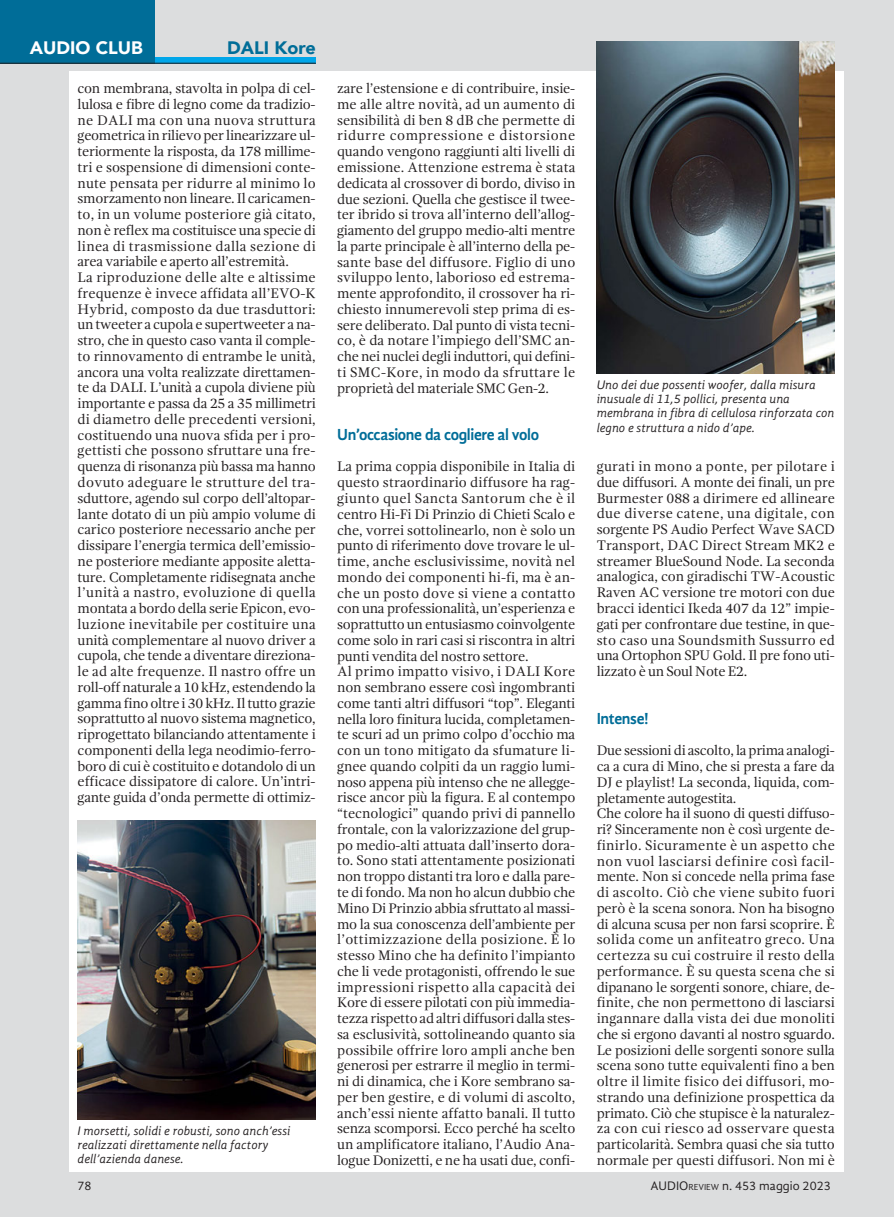
<style>
.page{position:relative;width:894px;height:1217px;background:#fff}
.page>*{position:absolute;margin:0;border:0;box-sizing:border-box;transform-origin:0 0}
.t1{font:900 18px "Avenir";color:#fff}
.t2{font:900 18px "Avenir";color:#006d98}
.t3{font:700 16.5px "Gandhi Sans";letter-spacing:-.02em;color:#006d98;scale:.95 1}
.t4{font:14.25px/15.8px "Gandhi Serif";letter-spacing:-.015em;color:#231f20}
.t5{font:italic 12.75px/14.2px "Gandhi Sans";color:#231f20}
.t6{font:12.75px "Gandhi Sans";color:#231f20}
.s1{font-size:9px}
</style>
<div class="page">
<div style="left:0;top:0;width:893px;height:1216px;background:#dcddde"></div>
<div style="left:69px;top:72px;width:774px;height:1099px;background:#fff"></div>
<div style="left:0;top:57px;width:316px;height:6px;background:#00a6e9"></div>
<div style="left:0;top:0;width:155px;height:63px;background:#006d98"></div>
<hr style="left:0;top:63px;width:316px;height:1px;background:#231f20">
<img style="left:596px;top:41px;width:238px;height:332px">
<img style="left:78px;top:820px;width:238px;height:299px">
<p class="t1" style="left:30px;top:36px;width:114px">AUDIO CLUB</p>
<p class="t2" style="left:227px;top:36px;width:90px">DALI Kore</p>
<p class="t4" style="left:78px;top:82px;width:240px">con membrana, stavolta in polpa di cel&shy;lulosa e fibre di legno come da tradizio&shy;ne DALI ma con una nuova struttura geometrica in rilievo per linearizzare ul&shy;teriormente la risposta, da 178 millime&shy;tri e sospensione di dimensioni conte&shy;nute pensata per ridurre al minimo lo smorzamento non lineare. Il caricamen&shy;to, in un volume posteriore già citato, non è reflex ma costituisce una specie di linea di trasmissione dalla sezione di area variabile e aperto all’estremità.<br>La riproduzione delle alte e altissime frequenze è invece affidata all’EVO-K Hybrid, composto da due trasduttori: un tweeter a cupola e supertweeter a na&shy;stro, che in questo caso vanta il comple&shy;to rinnovamento di entrambe le unità, ancora una volta realizzate direttamen&shy;te da DALI. L’unità a cupola diviene più importante e passa da 25 a 35 millimetri di diametro delle precedenti versioni, costituendo una nuova sfida per i pro&shy;gettisti che possono sfruttare una fre&shy;quenza di risonanza più bassa ma hanno dovuto adeguare le strutture del tra&shy;sduttore, agendo sul corpo dell’altopar&shy;lante dotato di un più ampio volume di carico posteriore necessario anche per dissipare l’energia termica dell’emissio&shy;ne posteriore mediante apposite aletta&shy;ture. Completamente ridisegnata anche l’unità a nastro, evoluzione di quella montata a bordo della serie Epicon, evo&shy;luzione inevitabile per costituire una unità complementare al nuovo driver a cupola, che tende a diventare direziona&shy;le ad alte frequenze. Il nastro offre un roll-off naturale a 10 kHz, estendendo la gamma fino oltre i 30 kHz. Il tutto grazie soprattutto al nuovo sistema magnetico, riprogettato bilanciando attentamente i componenti della lega neodimio-ferro&shy;boro di cui è costituito e dotandolo di un efficace dissipatore di calore. Un’intri&shy;gante guida d’onda permette di ottimiz-</p>
<p class="t5" style="left:78px;top:1124px;width:214px">I morsetti, solidi e robusti, sono anch’essi realizzati direttamente nella factory dell’azienda danese.</p>
<p class="t4" style="left:337px;top:82px;width:240px;text-align:justify">zare l’estensione e di contribuire, insie&shy;me alle altre novità, ad un aumento di sensibilità di ben 8 dB che permette di ridurre compressione e distorsione quando vengono raggiunti alti livelli di emissione. Attenzione estrema è stata dedicata al crossover di bordo, diviso in due sezioni. Quella che gestisce il twee&shy;ter ibrido si trova all’interno dell’allog&shy;giamento del gruppo medio-alti mentre la parte principale è all’interno della pe&shy;sante base del diffusore. Figlio di uno sviluppo lento, laborioso ed estrema&shy;mente approfondito, il crossover ha ri&shy;chiesto innumerevoli step prima di es&shy;sere deliberato. Dal punto di vista tecni&shy;co, è da notare l’impiego dell’SMC an&shy;che nei nuclei degli induttori, qui defini&shy;ti SMC-Kore, in modo da sfruttare le proprietà del materiale SMC Gen-2.</p>
<p class="t3" style="left:337px;top:428px;width:214px">Un’occasione da cogliere al volo</p>
<p class="t4" style="left:337px;top:460px;width:240px">La prima coppia disponibile in Italia di questo straordinario diffusore ha rag&shy;giunto quel Sancta Santorum che è il centro Hi-Fi Di Prinzio di Chieti Scalo e che, vorrei sottolinearlo, non è solo un punto di riferimento dove trovare le ul&shy;time, anche esclusivissime, novità nel mondo dei componenti hi-fi, ma è an&shy;che un posto dove si viene a contatto con una professionalità, un’esperienza e soprattutto un entusiasmo coinvolgente come solo in rari casi si riscontra in altri punti vendita del nostro settore.<br>Al primo impatto visivo, i DALI Kore non sembrano essere così ingombranti come tanti altri diffusori “top”. Eleganti nella loro finitura lucida, completamen&shy;te scuri ad un primo colpo d’occhio ma con un tono mitigato da sfumature li&shy;gnee quando colpiti da un raggio lumi&shy;noso appena più intenso che ne allegge&shy;risce ancor più la figura. E al contempo “tecnologici” quando privi di pannello frontale, con la valorizzazione del grup&shy;po medio-alti attuata dall’inserto dora&shy;to. Sono stati attentamente posizionati non troppo distanti tra loro e dalla pare&shy;te di fondo. Ma non ho alcun dubbio che Mino Di Prinzio abbia sfruttato al massi&shy;mo la sua conoscenza dell’ambiente per l’ottimizzazione della posizione. È lo stesso Mino che ha definito l’impianto che li vede protagonisti, offrendo le sue impressioni rispetto alla capacità dei Kore di essere pilotati con più immedia&shy;tezza rispetto ad altri diffusori dalla stes&shy;sa esclusività, sottolineando quanto sia possibile offrire loro ampli anche ben generosi per estrarre il meglio in termi&shy;ni di dinamica, che i Kore sembrano sa&shy;per ben gestire, e di volumi di ascolto, anch’essi niente affatto banali. Il tutto senza scomporsi. Ecco perché ha scelto un amplificatore italiano, l’Audio Ana&shy;logue Donizetti, e ne ha usati due, confi-</p>
<p class="t5" style="left:596px;top:378px;width:239px">Uno dei due possenti woofer, dalla misura inusuale di 11,5 pollici, presenta una membrana in fibra di cellulosa rinforzata con legno e struttura a nido d’ape.</p>
<p class="t4" style="left:596px;top:459px;width:240px;text-align:justify">gurati in mono a ponte, per pilotare i due diffusori. A monte dei finali, un pre Burmester 088 a dirimere ed allineare due diverse catene, una digitale, con sorgente PS Audio Perfect Wave SACD Transport, DAC Direct Stream MK2 e streamer BlueSound Node. La seconda analogica, con giradischi TW-Acoustic Raven AC versione tre motori con due bracci identici Ikeda 407 da 12” impie&shy;gati per confrontare due testine, in que&shy;sto caso una Soundsmith Sussurro ed una Ortophon SPU Gold. Il pre fono uti&shy;lizzato è un Soul Note E2.</p>
<p class="t3" style="left:596px;top:711px;width:56px">Intense!</p>
<p class="t4" style="left:596px;top:743px;width:240px">Due sessioni di ascolto, la prima analogi&shy;ca a cura di Mino, che si presta a fare da DJ e playlist! La seconda, liquida, com&shy;pletamente autogestita.<br>Che colore ha il suono di questi diffuso&shy;ri? Sinceramente non è così urgente de&shy;finirlo. Sicuramente è un aspetto che non vuol lasciarsi definire così facil&shy;mente. Non si concede nella prima fase di ascolto. Ciò che viene subito fuori però è la scena sonora. Non ha bisogno di alcuna scusa per non farsi scoprire. È solida come un anfiteatro greco. Una certezza su cui costruire il resto della performance. È su questa scena che si dipanano le sorgenti sonore, chiare, de&shy;finite, che non permettono di lasciarsi ingannare dalla vista dei due monoliti che si ergono davanti al nostro sguardo.<br>Le posizioni delle sorgenti sonore sulla scena sono tutte equivalenti fino a ben oltre il limite fisico dei diffusori, mo&shy;strando una definizione prospettica da primato. Ciò che stupisce è la naturalez&shy;za con cui riesco ad osservare questa particolarità. Sembra quasi che sia tutto normale per questi diffusori. Non mi è</p>
<p class="t6" style="left:78px;top:1179px;width:16px">78</p>
<p class="t6" style="left:650px;top:1179px;width:182px">AUDIO<span class="s1">REVIEW</span> n. 453 maggio 2023</p>
</div>
